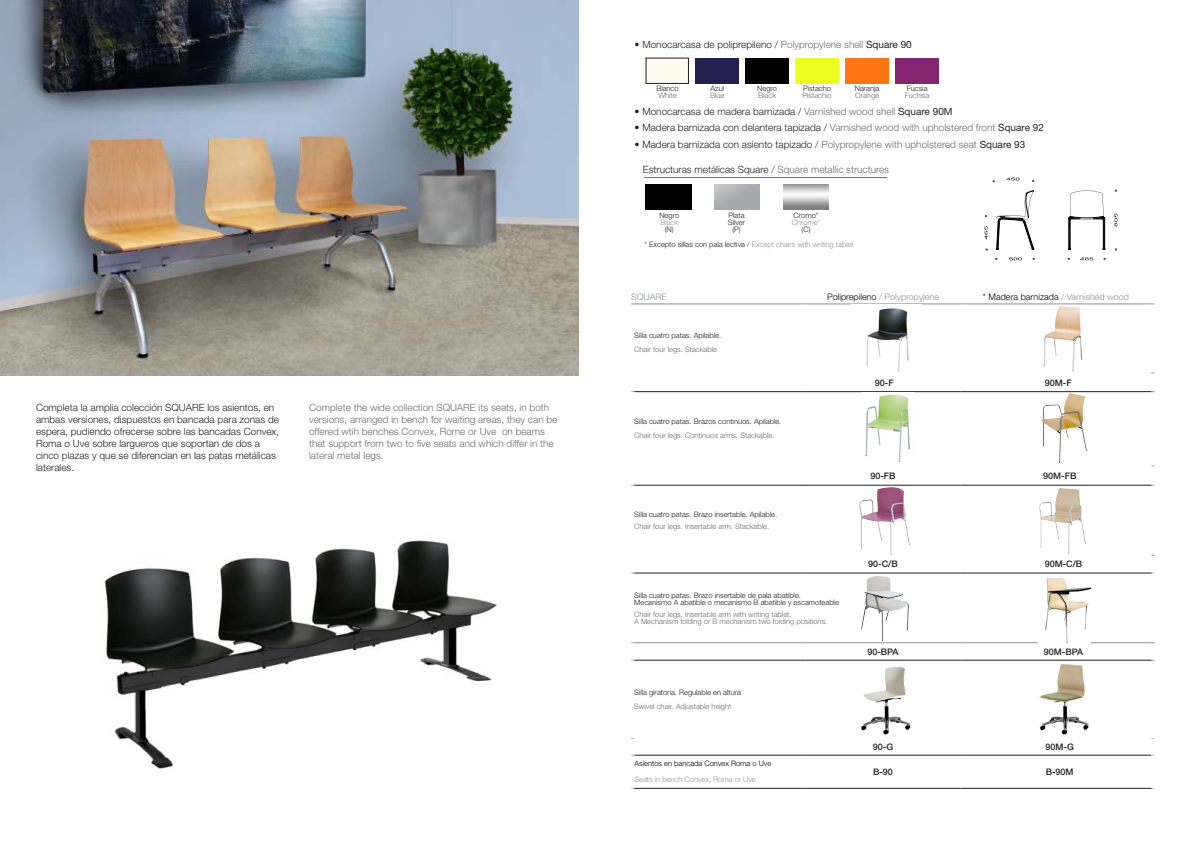
<style>
.page{position:relative;width:1191px;height:842px;background:#fff}
.page>*{position:absolute;margin:0;border:0;box-sizing:border-box;transform-origin:0 0}
.t1{font:300 10px/12px "Helvetica Neue LT Std";color:#231f20}
.t2{font:300 10px/12px "Helvetica Neue LT Std";color:#6c6d70}
.t3{font:500 9px "Helvetica Neue LT Std";color:#231f20}
.t4{font:300 9px "Helvetica Neue LT Std";color:#8f9496}
.t5{font:300 9px "Helvetica Neue LT Std";color:#000001}
.ViñetasCastellano{font:300 7.5px "Helvetica Neue LT Std";color:#231f20}
.ViñetasCastellano-2{font:300 7.5px "Helvetica Neue LT Std";color:#6c6d70}
.ViñetasCastellano-3{font:300 7.5px "Helvetica Neue LT Std";color:#8f9496}
.t6{font:300 7.5px "Helvetica Neue LT Std";color:#000001}
.s1{color:#6c6d70}
.s2{font-weight:400}
.s3{color:#8f9496}
.s4{color:#000}
</style>
<div class="page">
<img style="left:0;top:0;width:578px;height:375px">
<img style="left:104px;top:540px;width:393px;height:229px">
<hr style="left:634px;top:391px;width:171px;height:1px;background:#231f20">
<hr style="left:805px;top:391px;width:155px;height:1px;background:#231f20">
<hr style="left:960px;top:391px;width:191px;height:1px;background:#231f20">
<hr style="left:634px;top:643px;width:171px;height:1px;background:#8f9496">
<hr style="left:805px;top:643px;width:155px;height:1px;background:#8f9496">
<hr style="left:960px;top:643px;width:191px;height:1px;background:#8f9496">
<hr style="left:960px;top:303px;width:191px;height:1px;background:#8f9496">
<hr style="left:634px;top:303px;width:171px;height:1px;background:#8f9496">
<hr style="left:805px;top:303px;width:155px;height:1px;background:#8f9496">
<hr style="left:634px;top:485px;width:171px;height:1px;background:#231f20">
<hr style="left:805px;top:485px;width:155px;height:1px;background:#231f20">
<hr style="left:960px;top:485px;width:191px;height:1px;background:#231f20">
<hr style="left:634px;top:573px;width:171px;height:1px;background:#231f20">
<hr style="left:805px;top:573px;width:155px;height:1px;background:#231f20">
<hr style="left:960px;top:573px;width:191px;height:1px;background:#231f20">
<hr style="left:634px;top:660px;width:171px;height:1px;background:#231f20">
<hr style="left:805px;top:660px;width:155px;height:1px;background:#231f20">
<hr style="left:960px;top:660px;width:191px;height:1px;background:#231f20">
<hr style="left:634px;top:755px;width:171px;height:1px;background:#231f20">
<hr style="left:805px;top:755px;width:155px;height:1px;background:#231f20">
<hr style="left:960px;top:755px;width:191px;height:1px;background:#231f20">
<hr style="left:634px;top:788px;width:171px;height:1px;background:#231f20">
<hr style="left:805px;top:788px;width:155px;height:1px;background:#231f20">
<hr style="left:960px;top:788px;width:191px;height:1px;background:#231f20">
<img style="left:861px;top:666px;width:50px;height:69px">
<img style="left:1043px;top:306px;width:39px;height:65px">
<img style="left:1041px;top:394px;width:45px;height:68px">
<img style="left:1038px;top:578px;width:53px;height:66px">
<img style="left:866px;top:308px;width:43px;height:64px">
<img style="left:865px;top:394px;width:45px;height:68px">
<img style="left:861px;top:576px;width:47px;height:65px">
<svg style="left:996px;top:190px;width:38px;height:60px"></svg>
<svg style="left:1114px;top:214px;width:3px;height:13px"></svg>
<svg style="left:1080px;top:257px;width:13px;height:4px"></svg>
<svg style="left:984px;top:226px;width:3px;height:13px"></svg>
<svg style="left:1009px;top:257px;width:13px;height:4px"></svg>
<svg style="left:1068px;top:190px;width:37px;height:60px"></svg>
<svg style="left:1006px;top:178px;width:13px;height:3px"></svg>
<img style="left:695px;top:58px;width:43px;height:25px">
<img style="left:845px;top:58px;width:43px;height:26px">
<img style="left:895px;top:58px;width:43px;height:26px">
<img style="left:795px;top:58px;width:43px;height:26px">
<img style="left:745px;top:58px;width:43px;height:26px">
<img style="left:646px;top:184px;width:45px;height:26px">
<hr style="left:644px;top:177px;width:243px;height:1px;background:#6c6d70">
<img style="left:1040px;top:489px;width:45px;height:64px">
<img style="left:1039px;top:664px;width:50px;height:71px">
<img style="left:859px;top:487px;width:50px;height:67px">
<p class="t1" style="left:36px;top:401px;width:245px">Completa la amplia colección SQUARE los asientos, en ambas versiones, dispuestos en bancada para zonas de espera, pudiendo ofrecerse sobre las bancadas Convex, Roma o Uve sobre largueros que soportan de dos a cinco plazas y que se diferencian en las patas metálicas laterales.</p>
<p class="t2" style="left:309px;top:401px;width:250px">Complete the wide collection SQUARE its seats, in both versions, arranged in bench for waiting areas, they can be offered wtih benches Convex, Rome or Uve on beams that support from two to five seats and which differ in the lateral metal legs.</p>
<p class="t1" style="left:634px;top:38px;width:279px">• Monocarcasa de poliprepileno / <span class="s1">Polypropylene shell</span> <span class="s2">Square 90</span></p>
<p class="ViñetasCastellano" style="left:803px;top:84px;width:29px">Pistacho</p>
<p class="ViñetasCastellano-2" style="left:802px;top:91px;width:31px">Pistachio</p>
<p class="ViñetasCastellano" style="left:757px;top:84px;width:21px">Negro</p>
<p class="ViñetasCastellano-2" style="left:758px;top:91px;width:19px">Black</p>
<p class="t1" style="left:634px;top:105px;width:319px">• Monocarcasa de madera barnizada / <span class="s1">Varnished wood shell</span> <span class="s2">Square 90M</span></p>
<p class="t1" style="left:634px;top:138px;width:392px">• Madera barnizada con asiento tapizado / <span class="s1">Polypropylene with upholstered seat</span> <span class="s2">Square 93</span></p>
<p class="ViñetasCastellano" style="left:656px;top:84px;width:24px">Blanco</p>
<p class="ViñetasCastellano-2" style="left:658px;top:91px;width:20px">White</p>
<p class="ViñetasCastellano" style="left:710px;top:84px;width:15px">Azul</p>
<p class="ViñetasCastellano-2" style="left:710px;top:91px;width:16px">Blue</p>
<p class="ViñetasCastellano" style="left:854px;top:84px;width:26px">Naranja</p>
<p class="ViñetasCastellano-2" style="left:855px;top:91px;width:25px">Orange</p>
<p class="ViñetasCastellano" style="left:906px;top:84px;width:22px">Fucsia</p>
<p class="ViñetasCastellano-2" style="left:904px;top:91px;width:26px">Fuchsia</p>
<p class="t1" style="left:634px;top:121px;width:411px">• Madera barnizada con delantera tapizada / <span class="s1">Varnished wood with upholstered front</span> <span class="s2">Square 92</span></p>
<p class="t1" style="left:643px;top:163px;width:248px">Estructuras metálicas Square / <span class="s1">Square metallic structures</span></p>
<p class="ViñetasCastellano" style="left:659px;top:210px;width:21px">Negro</p>
<p class="ViñetasCastellano-3" style="left:660px;top:217px;width:19px">Black</p>
<p class="ViñetasCastellano" style="left:665px;top:224px;width:10px">(N)</p>
<p class="ViñetasCastellano" style="left:793px;top:211px;width:26px">Cromo*</p>
<p class="ViñetasCastellano-3" style="left:791px;top:218px;width:30px">Chrome*</p>
<p class="ViñetasCastellano" style="left:801px;top:225px;width:10px">(C)</p>
<p class="ViñetasCastellano" style="left:644px;top:240px;width:211px">* Excepto sillas con pala lectiva / <span class="s3">Except chairs with writing tablet</span></p>
<p class="ViñetasCastellano" style="left:728px;top:211px;width:18px">Plata</p>
<p class="ViñetasCastellano" style="left:728px;top:218px;width:19px">Silver</p>
<p class="ViñetasCastellano" style="left:732px;top:225px;width:10px">(P)</p>
<p class="t4" style="left:631px;top:291px;width:37px">SQUARE</p>
<p class="t4" style="left:827px;top:291px;width:114px"><span class="s4">Poliprepileno</span> / Polypropylene</p>
<p class="t5" style="left:983px;top:291px;width:148px">* Madera barnizada <span class="s3">/ Varnished wood</span></p>
<p class="ViñetasCastellano" style="left:634px;top:330px;width:88px">Silla cuatro patas. Apilable.</p>
<p class="ViñetasCastellano-2" style="left:634px;top:344px;width:84px">Chair four legs. Stackable</p>
<p class="t3" style="left:875px;top:377px;width:20px">90-F</p>
<p class="t3" style="left:1045px;top:377px;width:28px">90M-F</p>
<p class="ViñetasCastellano" style="left:634px;top:417px;width:149px">Silla cuatro patas. Brazos continuos. Apilable.</p>
<p class="ViñetasCastellano-2" style="left:634px;top:431px;width:142px">Chair four legs. Continuos arms. Stackable.</p>
<p class="t3" style="left:870px;top:470px;width:27px">90-FB</p>
<p class="t3" style="left:1043px;top:470px;width:35px">90M-FB</p>
<p class="ViñetasCastellano" style="left:634px;top:510px;width:144px">Silla cuatro patas. Brazo insertable. Apilable.</p>
<p class="ViñetasCastellano-2" style="left:634px;top:522px;width:136px">Chair four legs. Insertable arm. Stackable.</p>
<p class="t3" style="left:868px;top:559px;width:31px">90-C/B</p>
<p class="t3" style="left:1044px;top:559px;width:39px">90M-C/B</p>
<p class="ViñetasCastellano" style="left:634px;top:590px;width:168px">Silla cuatro patas. Brazo insertable de pala abatible.</p>
<p class="ViñetasCastellano" style="left:634px;top:597px;width:206px">Mecanismo A abatible o mecanismo B abatible y escamoteable</p>
<p class="ViñetasCastellano-2" style="left:634px;top:609px;width:159px">Chair four legs. Insertable arm with writing tablet.</p>
<p class="ViñetasCastellano-2" style="left:634px;top:616px;width:195px">A Mechanism folding or B mechanism two folding positions.</p>
<p class="t3" style="left:867px;top:646px;width:33px">90-BPA</p>
<p class="t3" style="left:1043px;top:646px;width:41px">90M-BPA</p>
<p class="ViñetasCastellano" style="left:634px;top:688px;width:108px">Silla giratoria. Regulable en altura</p>
<p class="ViñetasCastellano-2" style="left:634px;top:702px;width:99px">Swivel chair. Adjustable height</p>
<p class="t3" style="left:873px;top:741px;width:22px">90-G</p>
<p class="t3" style="left:1045px;top:741px;width:30px">90M-G</p>
<p class="t6" style="left:634px;top:759px;width:138px">Asientos en bancada Convex Roma o Uve</p>
<p class="ViñetasCastellano-3" style="left:634px;top:775px;width:123px">Seats in bench Convex, Roma or Uve</p>
<p class="t3" style="left:873px;top:766px;width:21px">B-90</p>
<p class="t3" style="left:1045px;top:766px;width:29px">B-90M</p>
</div>
